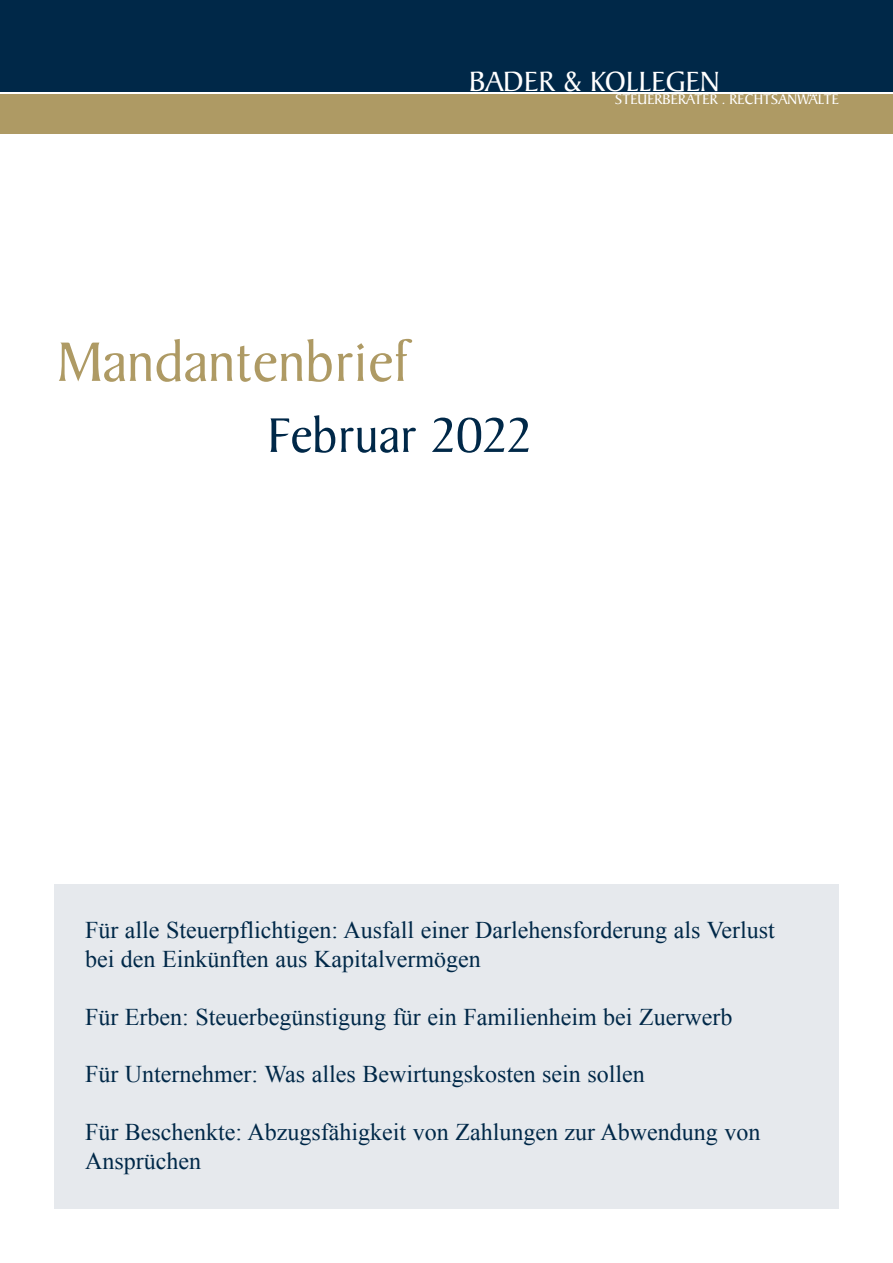
<style>
.page{position:relative;width:893px;height:1263px;background:#fff}
.page>*{position:absolute;margin:0;border:0;box-sizing:border-box;transform-origin:0 0}
.t1{font:60px "Baker Signet Std";color:#ae9a64}
.t2{font:52.5px "Baker Signet Std";color:#002848}
.t3{font:30px "Baker Signet Std";color:#fff}
.t4{font:24px/28.8px "Times New Roman";color:#002848}
.t5{font:18px "Baker Signet Std";color:#fff}
.t6{font:15px "Baker Signet Std";color:#fff}
</style>
<div class="page">
<div style="left:0;top:0;width:893px;height:91px;background:#002848"></div>
<div style="left:0;top:94px;width:893px;height:40px;background:#ae9a64"></div>
<div style="left:54px;top:884px;width:785px;height:325px;background:#e6e9ed"></div>
<p class="t3" style="left:469px;top:66px;width:252px">BADER &amp; KOLLEGEN</p>
<p class="t6" style="left:615px;top:91px;width:225px">STEUERBERATER . RECHTSANWALTE</p>
<p class="t5" style="left:809px;top:80px;width:12px">..</p>
<h1 class="t1" style="left:57px;top:329px;width:354px">Mandantenbrief</h1>
<h2 class="t2" style="left:268px;top:407px;width:265px">Februar 2022</h2>
<p class="t4" style="left:85px;top:915px;width:691px">Für alle Steuerpflichtigen: Ausfall einer Darlehensforderung als Verlust bei den Einkünften aus Kapitalvermögen</p>
<p class="t4" style="left:85px;top:1002px;width:649px">Für Erben: Steuerbegünstigung für ein Familienheim bei Zuerwerb</p>
<p class="t4" style="left:85px;top:1059px;width:561px">Für Unternehmer: Was alles Bewirtungskosten sein sollen</p>
<p class="t4" style="left:85px;top:1117px;width:677px">Für Beschenkte: Abzugsfähigkeit von Zahlungen zur Abwendung von<br>Ansprüchen</p>
</div>
